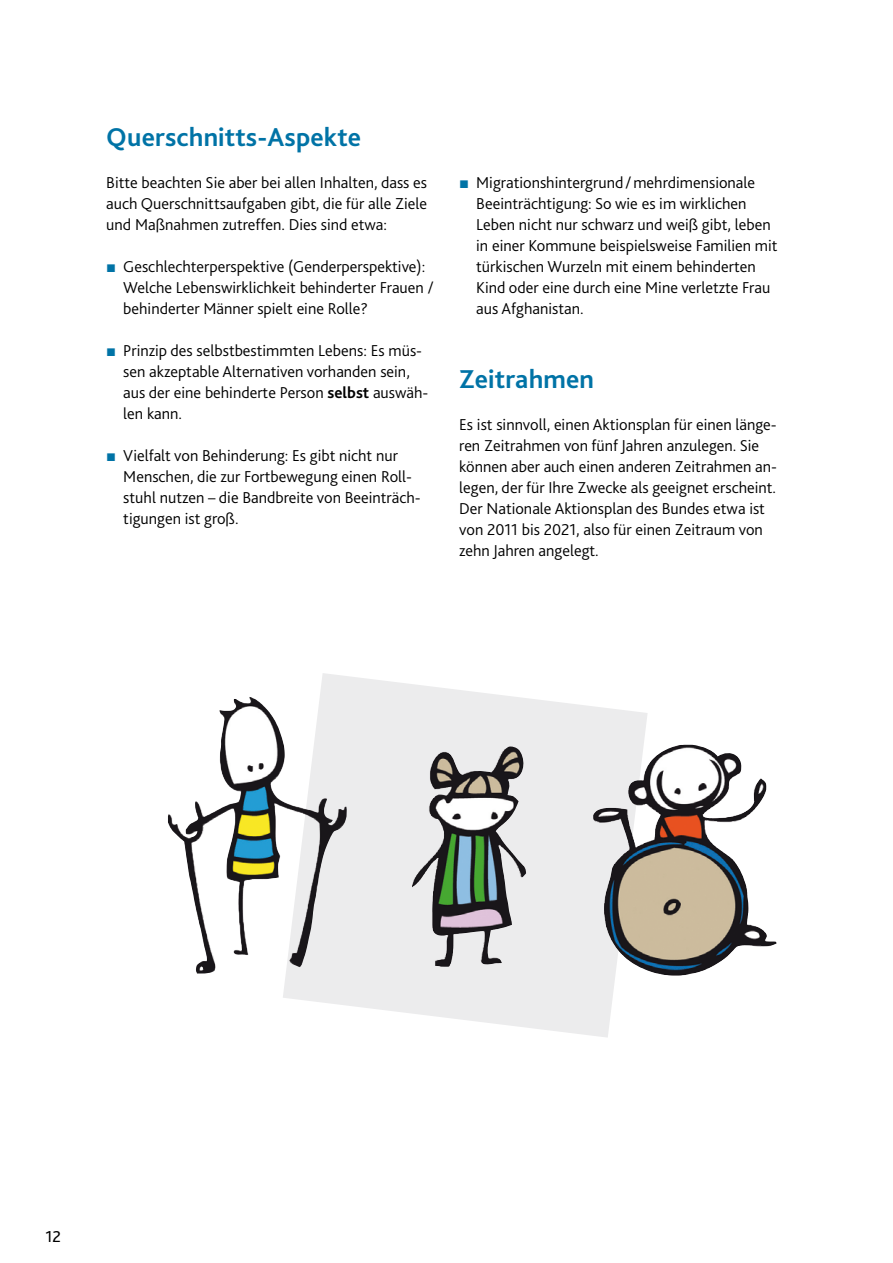
<style>
.page{position:relative;width:893px;height:1263px;background:#fff}
.page>*{position:absolute;margin:0;border:0;box-sizing:border-box;transform-origin:0 0}
.t1{font:700 27px "Bliss 2";letter-spacing:.005em;color:#0073a6}
.t2{font:300 16.5px/21px "Bliss 2";color:#000}
.t3{font:16.5px "Bliss 2";color:#000}
.s1{font-family:"Arial";font-weight:400;color:#0073a6}
.s2{font-weight:700}
</style>
<div class="page">
<svg style="left:283px;top:673px;width:365px;height:364px;fill:#ececed"></svg>
<img style="left:412px;top:746px;width:114px;height:221px">
<img style="left:168px;top:699px;width:179px;height:274px">
<img style="left:593px;top:745px;width:183px;height:231px">
<h1 class="t1" style="left:106px;top:121px;width:256px">Querschnitts-Aspekte</h1>
<p class="t2" style="left:106px;top:172px;width:322px;text-align:justify">Bitte beachten Sie aber bei allen Inhalten, dass es auch Querschnittsaufgaben gibt, die für alle Ziele und Maßnahmen zutreffen. Dies sind etwa:</p>
<p class="t2" style="left:123px;top:256px;width:312px;text-indent:-17px"><span class="s1">■</span> Geschlechterperspektive (Genderperspektive):<br>Welche Lebenswirklichkeit behinderter Frauen / behinderter Männer spielt eine Rolle?</p>
<p class="t2" style="left:123px;top:340px;width:307px;text-indent:-17px"><span class="s1">■</span> Prinzip des selbstbestimmten Lebens: Es müs&shy;sen akzeptable Alternativen vorhanden sein, aus der eine behinderte Person <span class="s2">selbst</span> auswäh&shy;len kann.</p>
<p class="t2" style="left:123px;top:445px;width:297px;text-indent:-17px"><span class="s1">■</span> Vielfalt von Behinderung: Es gibt nicht nur Menschen, die zur Fortbewegung einen Roll&shy;stuhl nutzen – die Bandbreite von Beeinträch&shy;tigungen ist groß.</p>
<p class="t2" style="left:476px;top:172px;width:303px;text-indent:-17px"><span class="s1">■</span> Migrationshintergrund/mehrdimensionale Beeinträchtigung: So wie es im wirklichen Leben nicht nur schwarz und weiß gibt, leben in einer Kommune beispielsweise Familien mit türkischen Wurzeln mit einem behinderten Kind oder eine durch eine Mine verletzte Frau aus Afghanistan.</p>
<h1 class="t1" style="left:459px;top:362px;width:136px">Zeitrahmen</h1>
<p class="t2" style="left:459px;top:413px;width:319px">Es ist sinnvoll, einen Aktionsplan für einen länge&shy;ren Zeitrahmen von fünf Jahren anzulegen. Sie können aber auch einen anderen Zeitrahmen an&shy;legen, der für Ihre Zwecke als geeignet erscheint.<br>Der Nationale Aktionsplan des Bundes etwa ist von 2011 bis 2021, also für einen Zeitraum von zehn Jahren angelegt.</p>
<p class="t3" style="left:45px;top:1226px;width:17px">12</p>
</div>
